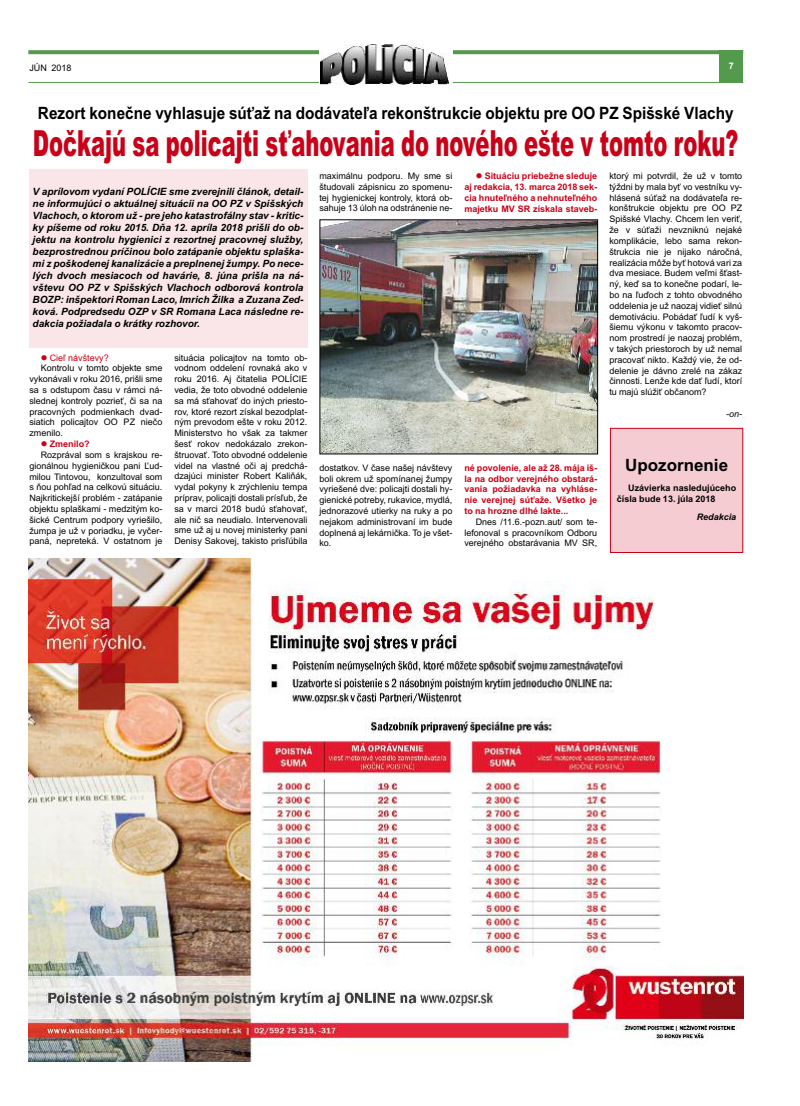
<style>
.page{position:relative;width:800px;height:1106px;background:#fff}
.page>*{position:absolute;margin:0;border:0;box-sizing:border-box;transform-origin:0 0}
.t1{font:900 36px "Arial";color:#c90017;scale:.58 1}
.t2{font:700 17px "Arial";color:#000;scale:.9 1}
.t3{font:700 17px "Arial";color:#000}
.t4{font:italic 700 10px/12px "Arial";color:#000;text-align:justify}
.t5{font:9px/10.8px "Arial";color:#000;text-align:justify}
.t6{font:700 9px/10.8px "Arial";color:#c90017;text-align:justify}
.t7{font:700 9px/10.8px "Arial";color:#000}
.t8{font:9px "Arial";color:#c90017}
.t9{font:italic 700 9px "Arial";color:#000}
.t10{font:italic 9px "Arial";color:#000}
.t11{font:700 9px "Arial";color:#fff}
</style>
<div class="page">
<hr style="left:28px;top:82px;width:715px;height:1px;background:#549a4d">
<svg style="left:28px;top:50px;width:691px;height:4px;fill:#549a4d"></svg>
<div style="left:719px;top:50px;width:24px;height:33px;background:#549a4d"></div>
<div style="left:319px;top:43px;width:133px;height:44px;background:linear-gradient(to right,#fff,#fff)"></div>
<img style="left:321px;top:44px;width:127px;height:40px">
<img style="left:28px;top:558px;width:715px;height:503px">
<div style="left:29px;top:170px;width:278px;height:178px;background:#fae6e8"></div>
<img style="left:321px;top:221px;width:275px;height:231px">
<div style="left:319px;top:219px;width:279px;height:235px;border:1px solid #000"></div>
<div style="left:610px;top:429px;width:132px;height:123px;background:#f4ccd1"></div>
<div style="left:609px;top:428px;width:134px;height:125px;border:1px solid #c90017"></div>
<p class="t5" style="left:29px;top:63px;width:44px">JÚN 2018</p>
<p class="t11" style="left:728px;top:60px;width:7px">7</p>
<h2 class="t2" style="left:38px;top:103px;width:774px">Rezort konečne vyhlasuje súťaž na dodávateľa rekonštrukcie objektu pre OO PZ Spišské Vlachy</h2>
<h1 class="t1" style="left:33px;top:122px;width:1217px">Dočkajú sa policajti sťahovania do nového ešte v tomto roku?</h1>
<p class="t4" style="left:33px;top:186px;width:272px">V aprílovom vydaní POLÍCIE sme zverejnili článok, detail&shy;ne informujúci o aktuálnej situácii na OO PZ v Spišských Vlachoch, o ktorom už - pre jeho katastrofálny stav - kritic&shy;ky píšeme od roku 2015. Dňa 12. apríla 2018 prišli do ob&shy;jektu na kontrolu hygienici z rezortnej pracovnej služby, bezprostrednou príčinou bolo zatápanie objektu splaška&shy;mi z poškodenej kanalizácie a preplnenej žumpy. Po nece&shy;lých dvoch mesiacoch od havárie, 8. júna prišla na ná&shy;vštevu OO PZ v Spišských Vlachoch odborová kontrola BOZP: inšpektori Roman Laco, Imrich Žilka a Zuzana Zed&shy;ková. Podpredsedu OZP v SR Romana Laca následne re&shy;dakcia požiadala o krátky rozhovor.</p>
<p class="t5" style="left:609px;top:170px;width:134px">ktorý mi potvrdil, že už v tomto týždni by mala byť vo vestníku vy&shy;hlásená súťaž na dodávateľa re&shy;konštrukcie objektu pre OO PZ Spišské Vlachy. Chcem len veriť, že v súťaži nevzniknú nejaké komplikácie, lebo sama rekon&shy;štrukcia nie je nijako náročná, realizácia môže byť hotová vari za dva mesiace. Budem veľmi šťast&shy;ný, keď sa to konečne podarí, le&shy;bo na ľuďoch z tohto obvodného oddelenia je už naozaj vidieť silnú demotiváciu. Pobádať ľudí k vyš&shy;šiemu výkonu v takomto pracov&shy;nom prostredí je naozaj problém, v takých priestoroch by už nemal pracovať nikto. Každý vie, že od&shy;delenie je dávno zrelé na zákaz činnosti. Lenže kde dať ľudí, ktorí tu majú slúžiť občanom?</p>
<p class="t10" style="left:726px;top:408px;width:18px">-on-</p>
<p class="t5" style="left:319px;top:170px;width:134px">maximálnu podporu. My sme si študovali zápisnicu zo spomenu&shy;tej hygienickej kontroly, ktorá ob&shy;sahuje 13 úloh na odstránenie ne-</p>
<p class="t6" style="left:464px;top:171px;width:134px;text-indent:11px">● Situáciu priebežne sleduje aj redakcia, 13. marca 2018 sek&shy;cia hnuteľného a nehnuteľného majetku MV SR získala staveb-</p>
<p class="t5" style="left:174px;top:352px;width:134px">situácia policajtov na tomto ob&shy;vodnom oddelení rovnaká ako v roku 2016. Aj čitatelia POLÍCIE vedia, že toto obvodné oddelenie sa má sťahovať do iných priesto&shy;rov, ktoré rezort získal bezodplat&shy;ným prevodom ešte v roku 2012.<br>Ministerstvo ho však za takmer šesť rokov nedokázalo zrekon&shy;štruovať. Toto obvodné oddelenie videl na vlastné oči aj predchá&shy;dzajúci minister Robert Kaliňák, vydal pokyny k zrýchleniu tempa príprav, policajti dostali prísľub, že sa v marci 2018 budú sťahovať, ale nič sa neudialo. Intervenovali sme už aj u novej ministerky pani Denisy Sakovej, takisto prisľúbila</p>
<p class="t8" style="left:41px;top:352px;width:69px">● Cieľ návštevy?</p>
<p class="t5" style="left:41px;top:363px;width:123px">Kontrolu v tomto objekte sme</p>
<p class="t5" style="left:29px;top:374px;width:134px">vykonávali v roku 2016, prišli sme</p>
<p class="t5" style="left:29px;top:384px;width:134px">sa s odstupom času v rámci ná-</p>
<p class="t5" style="left:29px;top:395px;width:134px">slednej kontroly pozrieť, či sa na</p>
<p class="t5" style="left:29px;top:406px;width:134px">pracovných podmienkach dvad-</p>
<p class="t5" style="left:29px;top:417px;width:134px">siatich policajtov OO PZ niečo</p>
<p class="t5" style="left:29px;top:428px;width:35px">zmenilo.</p>
<p class="t6" style="left:41px;top:439px;width:50px">● Zmenilo?</p>
<p class="t5" style="left:41px;top:449px;width:123px">Rozprával som s krajskou re-</p>
<p class="t5" style="left:29px;top:460px;width:134px">gionálnou hygieničkou pani Ľud-</p>
<p class="t5" style="left:29px;top:471px;width:134px">milou Tintovou, konzultoval som</p>
<p class="t5" style="left:29px;top:482px;width:134px">s ňou pohľad na celkovú situáciu.</p>
<p class="t5" style="left:29px;top:492px;width:134px">Najkritickejší problém - zatápanie</p>
<p class="t5" style="left:29px;top:503px;width:134px">objektu splaškami - medzitým ko-</p>
<p class="t5" style="left:29px;top:514px;width:134px">šické Centrum podpory vyriešilo,</p>
<p class="t5" style="left:29px;top:525px;width:134px">žumpa je už v poriadku, je vyčer-</p>
<p class="t5" style="left:29px;top:536px;width:134px">paná, nepreteká. V ostatnom je</p>
<h2 class="t3" style="left:625px;top:455px;width:104px">Upozornenie</h2>
<p class="t7" style="left:616px;top:482px;width:121px;text-indent:11px">Uzávierka nasledujúceho čísla bude 13. júla 2018</p>
<p class="t9" style="left:696px;top:512px;width:41px">Redakcia</p>
<p class="t6" style="left:464px;top:462px;width:134px">né povolenie, ale až 28. mája iš&shy;la na odbor verejného obstará&shy;vania požiadavka na vyhláse&shy;nie verejnej súťaže. Všetko je to na hrozne dlhé lakte...</p>
<p class="t5" style="left:464px;top:516px;width:134px;text-indent:11px">Dnes /11.6.-pozn.aut/ som te&shy;lefonoval s pracovníkom Odboru verejného obstarávania MV SR,</p>
<p class="t5" style="left:319px;top:462px;width:134px">dostatkov. V čase našej návštevy boli okrem už spomínanej žumpy vyriešené dve: policajti dostali hy&shy;gienické potreby, rukavice, mydlá, jednorazové utierky na ruky a po nejakom administrovaní im bude doplnená aj lekárnička. To je všet&shy;ko.</p>
</div>
